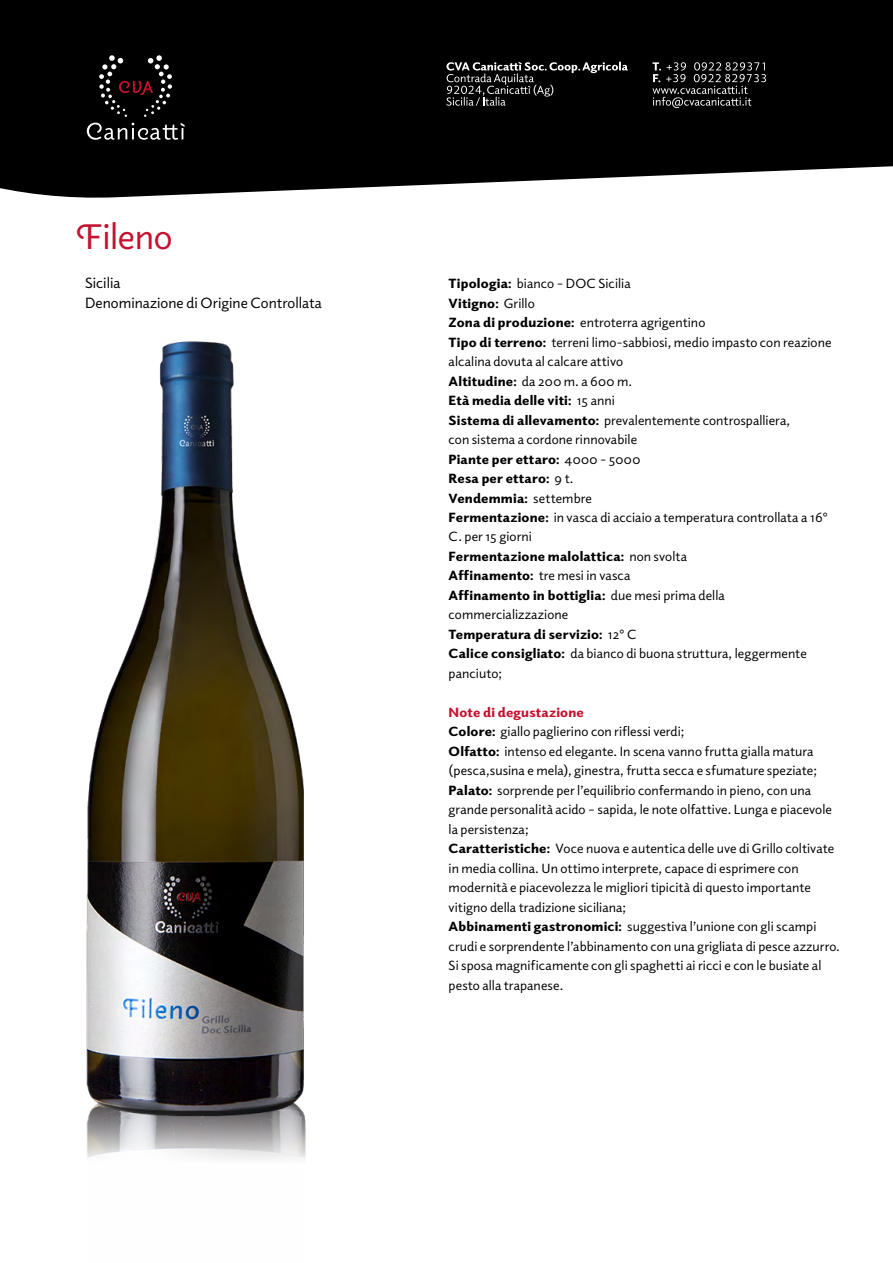
<style>
.page{position:relative;width:893px;height:1263px;background:#fff}
.page>*{position:absolute;margin:0;border:0;box-sizing:border-box;transform-origin:0 0}
.t1{font:36px "Elido Initials";letter-spacing:-.01em;color:#c4122f}
.t2{font:15px/19.5px "Elido";color:#000}
.t3{font:13.5px/19.5px "Elido";letter-spacing:.005em;color:#000}
.s1{font-weight:900}
.s2{font-weight:900;color:#c4122f}
</style>
<div class="page">
<svg style="left:0;top:0;width:893px;height:198px;background:#151515"></svg>
<svg style="left:87px;top:123px;width:98px;height:17px;background:#414141"></svg>
<svg style="left:99px;top:55px;width:73px;height:62px;background:#201a1b"></svg>
<svg style="left:652px;top:62px;width:114px;height:46px;background:#292929"></svg>
<svg style="left:446px;top:62px;width:182px;height:44px;background:#242424"></svg>
<img style="left:86px;top:1119px;width:220px;height:41px">
<img style="left:86px;top:341px;width:219px;height:778px">
<h1 class="t1" style="left:85px;top:213px;width:89px">Fileno</h1>
<p class="t2" style="left:85px;top:273px;width:238px">Sicilia<br>Denominazione di Origine Controllata</p>
<p class="t3" style="left:449px;top:273px;width:384px"><span class="s1">Tipologia:</span> bianco – DOC Sicilia<br><span class="s1">Vitigno:</span> Grillo<br><span class="s1">Zona di produzione:</span> entroterra agrigentino<br><span class="s1">Tipo di terreno:</span> terreni limo-sabbiosi, medio impasto con reazione alcalina dovuta al calcare attivo<br><span class="s1">Altitudine:</span> da 200 m. a 600 m.<br><span class="s1">Età media delle viti:</span> 15 anni<br><span class="s1">Sistema di allevamento:</span> prevalentemente controspalliera,<br>con sistema a cordone rinnovabile<br><span class="s1">Piante per ettaro:</span> 4000 - 5000<br><span class="s1">Resa per ettaro:</span> 9 t.<br><span class="s1">Vendemmia:</span> settembre<br><span class="s1">Fermentazione:</span> in vasca di acciaio a temperatura controllata a 16° C. per 15 giorni<br><span class="s1">Fermentazione malolattica:</span> non svolta<br><span class="s1">Affinamento:</span> tre mesi in vasca<br><span class="s1">Affinamento in bottiglia:</span> due mesi prima della commercializzazione<br><span class="s1">Temperatura di servizio:</span> 12° C<br><span class="s1">Calice consigliato:</span> da bianco di buona struttura, leggermente panciuto;</p>
<p class="t3" style="left:449px;top:702px;width:393px"><span class="s2">Note di degustazione<br></span><span class="s1">Colore:</span> giallo paglierino con riflessi verdi;<br><span class="s1">Olfatto:</span> intenso ed elegante. In scena vanno frutta gialla matura (pesca,susina e mela), ginestra, frutta secca e sfumature speziate; <span class="s1">Palato:</span> sorprende per l’equilibrio confermando in pieno, con una grande personalità acido – sapida, le note olfattive. Lunga e piacevole la persistenza;<br><span class="s1">Caratteristiche:</span> Voce nuova e autentica delle uve di Grillo coltivate in media collina. Un ottimo interprete, capace di esprimere con modernità e piacevolezza le migliori tipicità di questo importante vitigno della tradizione siciliana;<br><span class="s1">Abbinamenti gastronomici:</span> suggestiva l’unione con gli scampi crudi e sorprendente l’abbinamento con una grigliata di pesce azzurro.<br>Si sposa magnificamente con gli spaghetti ai ricci e con le busiate al pesto alla trapanese.</p>
</div>
